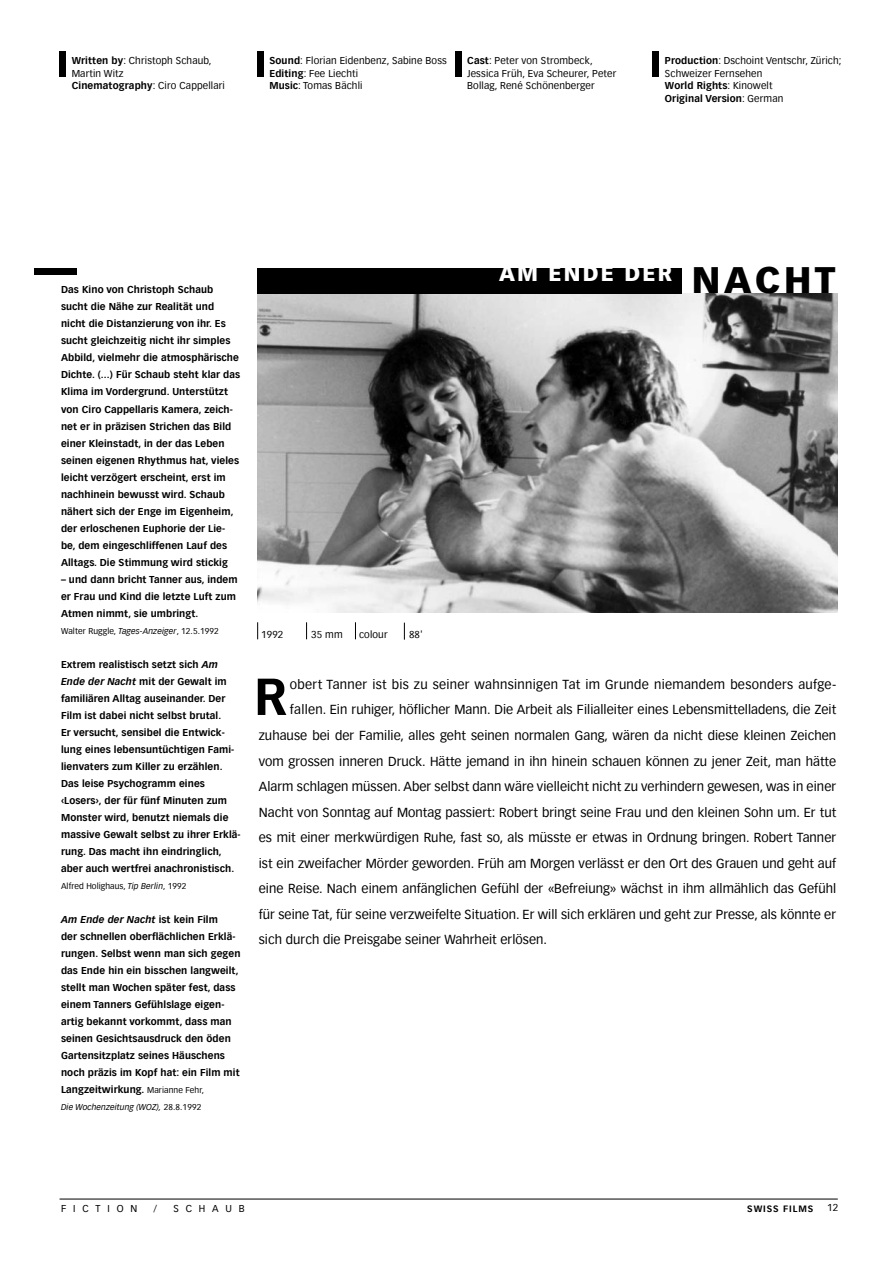
<style>
.page{position:relative;width:893px;height:1263px;background:#fff}
.page>*{position:absolute;margin:0;border:0;box-sizing:border-box;transform-origin:0 0}
.t1{font:700 51px "Vectora Com";color:#000}
.t2{font:900 36px "Vectora Com";letter-spacing:.1em;color:#000}
.t3{font:900 21px "Vectora Com";letter-spacing:.1em;color:#fff}
.t4{font:12.75px "Vectora Com";letter-spacing:.005em;color:#000}
.t5{font:12.75px "Vectora Com";letter-spacing:.025em;color:#000}
.t6{font:700 9.75px/17px "Vectora Com";letter-spacing:.01em;color:#000}
.t7{font:9.75px/12.8px "Vectora Com";letter-spacing:.015em;color:#000}
.t8{font:9.75px "Vectora Com";letter-spacing:.7em;color:#000}
.t9{font:700 9px "Vectora Com";letter-spacing:.1em;color:#000}
.t10{font:8.25px "Vectora Com";letter-spacing:.015em;color:#000}
.t11{font:italic 8.25px "Vectora Com";letter-spacing:.01em;color:#000}
.s1{font-weight:700}
.s2{font-style:italic}
.s3{font-weight:400;font-size:8.25px}
.s4{font-style:normal}
</style>
<div class="page">
<img style="left:258px;top:293px;width:580px;height:319px">
<svg style="left:306px;top:622px;width:1px;height:17px"></svg>
<svg style="left:257px;top:622px;width:1px;height:17px"></svg>
<svg style="left:355px;top:622px;width:1px;height:17px"></svg>
<div style="left:34px;top:268px;width:43px;height:6px;background:#000"></div>
<hr style="left:60px;top:1199px;width:778px;height:1px;background:#000">
<div style="left:257px;top:268px;width:425px;height:25px;background:#000"></div>
<svg style="left:404px;top:623px;width:1px;height:17px"></svg>
<div style="left:257px;top:51px;width:7px;height:26px;background:#000"></div>
<div style="left:455px;top:51px;width:6px;height:26px;background:#000"></div>
<div style="left:653px;top:51px;width:6px;height:26px;background:#000"></div>
<div style="left:60px;top:51px;width:6px;height:26px;background:#000"></div>
<p class="t7" style="left:72px;top:54px;width:155px"><span class="s1">Written by</span>: Christoph Schaub,<br>Martin Witz<br><span class="s1">Cinematography</span>: Ciro Cappellari</p>
<p class="t7" style="left:467px;top:54px;width:151px"><span class="s1">Cast</span>: Peter von Strombeck,<br>Jessica Früh, Eva Scheurer, Peter<br>Bollag, René Schönenberger</p>
<p class="t7" style="left:665px;top:54px;width:178px"><span class="s1">Production</span>: Dschoint Ventschr, Zürich;<br>Schweizer Fernsehen<br><span class="s1">World Rights</span>: Kinowelt<br><span class="s1">Original Version</span>: German</p>
<p class="t7" style="left:269px;top:54px;width:179px"><span class="s1">Sound</span>: Florian Eidenbenz, Sabine Boss<br><span class="s1">Editing</span>: Fee Liechti<br><span class="s1">Music</span>: Tomas Bächli</p>
<p class="t6" style="left:61px;top:281px;width:181px">Das Kino von Christoph Schaub sucht die Nähe zur Realität und nicht die Distanzierung von ihr. Es sucht gleichzeitig nicht ihr simples Abbild, vielmehr die atmosphärische Dichte. (...) Für Schaub steht klar das Klima im Vordergrund. Unterstützt von Ciro Cappellaris Kamera, zeich&shy;net er in präzisen Strichen das Bild einer Kleinstadt, in der das Leben seinen eigenen Rhythmus hat, vieles leicht verzögert erscheint, erst im nachhinein bewusst wird. Schaub nähert sich der Enge im Eigenheim, der erloschenen Euphorie der Lie&shy;be, dem eingeschliffenen Lauf des Alltags. Die Stimmung wird stickig</p>
<p class="t6" style="left:61px;top:571px;width:178px">– und dann bricht Tanner aus, indem er Frau und Kind die letzte Luft zum<br>Atmen nimmt, sie umbringt.</p>
<p class="t10" style="left:61px;top:626px;width:159px">Walter Ruggle, <span class="s2">Tages-Anzeiger</span>, 12.5.1992</p>
<p class="t6" style="left:61px;top:656px;width:181px">Extrem realistisch setzt sich <span class="s2">Am Ende der Nacht</span> mit der Gewalt im familiären Alltag auseinander. Der Film ist dabei nicht selbst brutal.<br>Er versucht, sensibel die Entwick&shy;lung eines lebensuntüchtigen Fami&shy;lienvaters zum Killer zu erzählen.<br>Das leise Psychogramm eines ‹Losers›, der für fünf Minuten zum Monster wird, benutzt niemals die massive Gewalt selbst zu ihrer Erklä&shy;rung. Das macht ihn eindringlich, aber auch wertfrei anachronistisch.</p>
<p class="t10" style="left:61px;top:881px;width:127px">Alfred Holighaus, <span class="s2">Tip Berlin</span>, 1992</p>
<p class="t6" style="left:61px;top:911px;width:181px"><span class="s2">Am Ende der Nacht</span> ist kein Film<br>der schnellen oberflächlichen Erklä&shy;rungen. Selbst wenn man sich gegen das Ende hin ein bisschen langweilt, stellt man Wochen später fest, dass einem Tanners Gefühlslage eigen&shy;artig bekannt vorkommt, dass man seinen Gesichtsausdruck den öden Gartensitzplatz seines Häuschens noch präzis im Kopf hat: ein Film mit Langzeitwirkung. <span class="s3">Marianne Fehr,</span></p>
<p class="t11" style="left:61px;top:1102px;width:142px">Die Wochenzeitung (WOZ), <span class="s4">28.8.1992</span></p>
<h3 class="t3" style="left:499px;top:261px;width:175px">AM ENDE DER</h3>
<h2 class="t2" style="left:692px;top:258px;width:145px">NACHT</h2>
<p class="t7" style="left:261px;top:628px;width:24px">1992</p>
<p class="t7" style="left:311px;top:628px;width:33px">35 mm</p>
<p class="t7" style="left:359px;top:628px;width:30px">colour</p>
<p class="t7" style="left:409px;top:628px;width:15px">88'</p>
<h1 class="t1" style="left:254px;top:666px;width:35px">R</h1>
<h3 class="t5" style="left:290px;top:677px;width:548px">obert Tanner ist bis zu seiner wahnsinnigen Tat im Grunde niemandem besonders aufge-</h3>
<h3 class="t4" style="left:290px;top:702px;width:548px">fallen. Ein ruhiger, höflicher Mann. Die Arbeit als Filialleiter eines Lebensmittelladens, die Zeit</h3>
<h3 class="t4" style="left:259px;top:728px;width:579px">zuhause bei der Familie, alles geht seinen normalen Gang, wären da nicht diese kleinen Zeichen</h3>
<h3 class="t4" style="left:259px;top:753px;width:579px">vom grossen inneren Druck. Hätte jemand in ihn hinein schauen können zu jener Zeit, man hätte</h3>
<h3 class="t4" style="left:259px;top:779px;width:579px">Alarm schlagen müssen. Aber selbst dann wäre vielleicht nicht zu verhindern gewesen, was in einer</h3>
<h3 class="t4" style="left:259px;top:805px;width:579px">Nacht von Sonntag auf Montag passiert: Robert bringt seine Frau und den kleinen Sohn um. Er tut</h3>
<h3 class="t4" style="left:259px;top:830px;width:579px">es mit einer merkwürdigen Ruhe, fast so, als müsste er etwas in Ordnung bringen. Robert Tanner</h3>
<h3 class="t4" style="left:259px;top:856px;width:579px">ist ein zweifacher Mörder geworden. Früh am Morgen verlässt er den Ort des Grauen und geht auf</h3>
<h3 class="t4" style="left:259px;top:881px;width:579px">eine Reise. Nach einem anfänglichen Gefühl der «Befreiung» wächst in ihm allmählich das Gefühl</h3>
<h3 class="t4" style="left:259px;top:907px;width:579px">für seine Tat, für seine verzweifelte Situation. Er will sich erklären und geht zur Presse, als könnte er</h3>
<h3 class="t4" style="left:259px;top:932px;width:290px">sich durch die Preisgabe seiner Wahrheit erlösen.</h3>
<p class="t8" style="left:61px;top:1203px;width:78px">FICTION</p>
<p class="t7" style="left:154px;top:1202px;width:5px">/</p>
<p class="t7" style="left:174px;top:1202px;width:73px">SCHAUB</p>
<p class="t9" style="left:747px;top:1203px;width:67px">SWISS FILMS</p>
<p class="t7" style="left:827px;top:1202px;width:13px">12</p>
</div>
